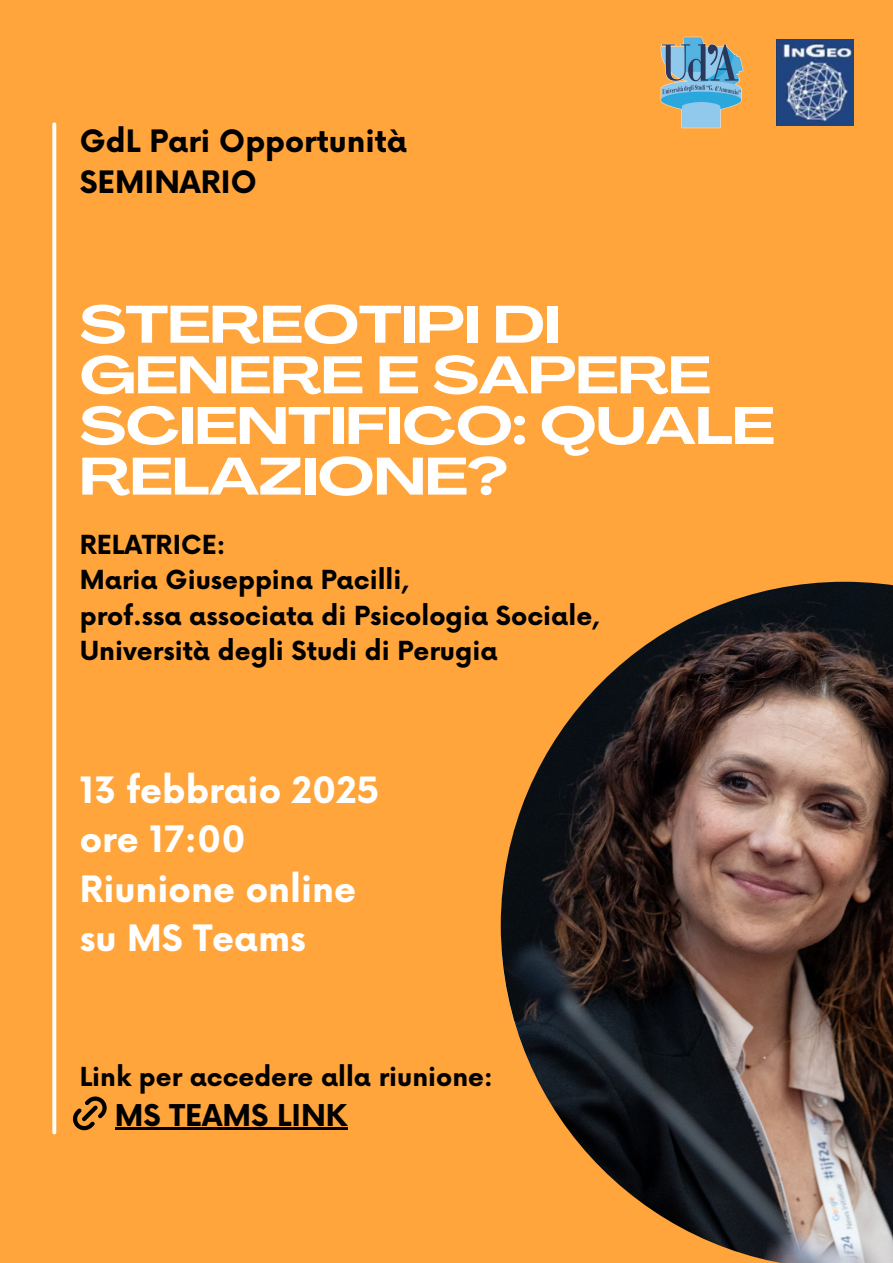
<style>
.page{position:relative;width:893px;height:1263px;background:#ffa53b}
.page>*{position:absolute;margin:0;border:0;box-sizing:border-box;transform-origin:0 0}
.t1{font:700 51.9px/50.6px "Agrandir Grand";color:#fff}
.t2{font:700 35.4px/49.5px "Now";color:#fff}
.t3{font:700 30.08px/41.6px "Now";color:#000}
.t4{font:700 29.25px "Now";color:#000}
.t5{font:700 25.58px "Now";color:#000}
.t6{font:700 25.5px "Now";color:#000}
</style>
<div class="page">
<img style="left:501px;top:582px;width:392px;height:681px">
<svg style="left:52px;top:124px;width:4px;height:1008px;background:#fff6ed"></svg>
<svg style="left:73px;top:1096px;width:34px;height:34px"></svg>
<img style="left:777px;top:40px;width:76px;height:85px">
<img style="left:660px;top:36px;width:84px;height:93px">
<hr style="left:115px;top:1127px;width:232px;height:3px;background:#000">
<p class="t3" style="left:80px;top:122px;width:329px">GdL Pari Opportunità<br>SEMINARIO</p>
<h3 class="t1" style="left:80px;top:304px;width:696px">STEREOTIPI DI<br>GENERE E SAPERE<br>SCIENTIFICO: QUALE<br>RELAZIONE?</h3>
<p class="t5" style="left:80px;top:531px;width:148px">RELATRICE:</p>
<h1 class="t5" style="left:80px;top:566px;width:331px">Maria Giuseppina Pacilli,</h1>
<p class="t5" style="left:80px;top:602px;width:522px">prof.ssa associata di Psicologia Sociale,</p>
<p class="t5" style="left:80px;top:637px;width:419px">Università degli Studi di Perugia</p>
<p class="t2" style="left:80px;top:767px;width:301px">13 febbraio 2025 ore 17:00<br>Riunione online su MS Teams</p>
<p class="t6" style="left:80px;top:1063px;width:415px">Link per accedere alla riunione:</p>
<p class="t4" style="left:115px;top:1099px;width:234px">MS TEAMS LINK</p>
</div>
